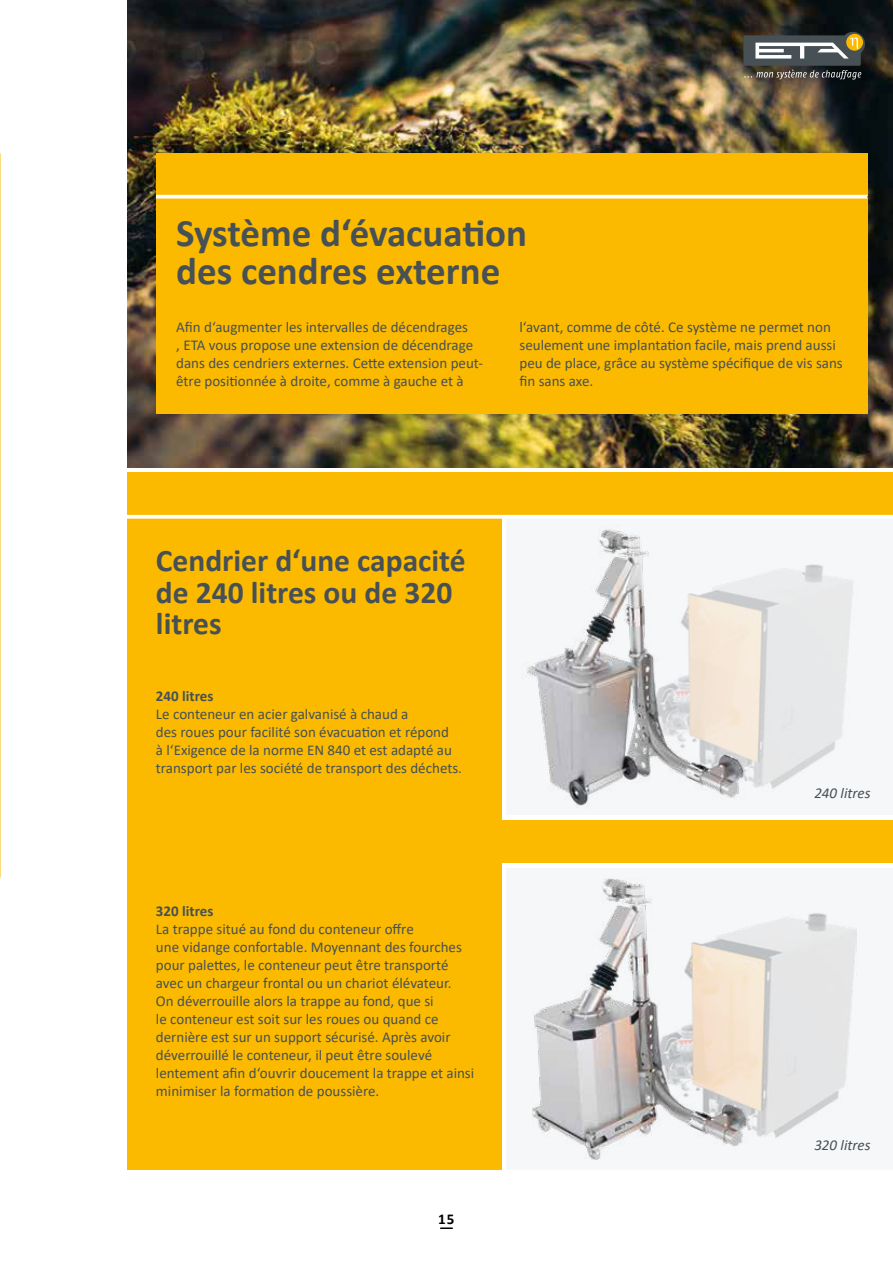
<style>
.page{position:relative;width:893px;height:1263px;background:#fff}
.page>*{position:absolute;margin:0;border:0;box-sizing:border-box;transform-origin:0 0}
.t1{font:700 39px/37.5px "Calibri";color:#465055}
.t2{font:700 31.5px/31.5px "Calibri";color:#465055}
.t3{font:15px/18px "Calibri";color:#465055}
.t4{font:700 15px "Calibri";color:#465055}
.t5{font:italic 15px "Calibri";color:#465055}
.t6{font:700 15px "Calibri";color:#000}
</style>
<div class="page">
<svg style="left:441px;top:1227px;width:11px;height:2px"></svg>
<img style="left:128px;top:0;width:765px;height:468px">
<div style="left:127px;top:519px;width:375px;height:296px;background:#fbba00"></div>
<div style="left:127px;top:806px;width:375px;height:364px;background:#fbba00"></div>
<div style="left:506px;top:519px;width:387px;height:296px;background:#f6f7f8"></div>
<img style="left:527px;top:529px;width:326px;height:278px">
<div style="left:506px;top:868px;width:387px;height:302px;background:#f6f7f8"></div>
<img style="left:532px;top:878px;width:324px;height:281px">
<div style="left:485px;top:820px;width:408px;height:43px;background:#fbba00"></div>
<div style="left:127px;top:472px;width:766px;height:42px;background:#fbba00"></div>
<div style="left:156px;top:198px;width:711px;height:216px;background:#fbba00"></div>
<div style="left:156px;top:153px;width:711px;height:43px;background:#fbba00"></div>
<svg style="left:156px;top:195px;width:711px;height:4px"></svg>
<svg style="left:743px;top:32px;width:122px;height:48px;background:#60625c"></svg>
<h1 class="t1" style="left:176px;top:214px;width:352px">Système d‘évacuation des cendres externe</h1>
<p class="t3" style="left:176px;top:318px;width:308px">Afin d‘augmenter les intervalles de décendrages<br>, ETA vous propose une extension de décendrage dans des cendriers externes. Cette extension peut&shy;être positionnée à droite, comme à gauche et à</p>
<p class="t3" style="left:519px;top:318px;width:325px">l‘avant, comme de côté. Ce système ne permet non seulement une implantation facile, mais prend aussi peu de place, grâce au système spécifique de vis sans fin sans axe.</p>
<h2 class="t2" style="left:156px;top:545px;width:311px">Cendrier d‘une capacité de 240 litres ou de 320 litres</h2>
<p class="t4" style="left:156px;top:691px;width:59px">240 litres</p>
<p class="t3" style="left:156px;top:704px;width:308px">Le conteneur en acier galvanisé à chaud a<br>des roues pour facilité son évacuation et répond<br>à l‘Exigence de la norme EN 840 et est adapté au transport par les société de transport des déchets.</p>
<p class="t4" style="left:156px;top:905px;width:59px">320 litres</p>
<p class="t3" style="left:156px;top:919px;width:320px">La trappe situé au fond du conteneur offre<br>une vidange confortable. Moyennant des fourches pour palettes, le conteneur peut être transporté avec un chargeur frontal ou un chariot élévateur.<br>On déverrouille alors la trappe au fond, que si<br>le conteneur est soit sur les roues ou quand ce dernière est sur un support sécurisé. Après avoir déverrouillé le conteneur, il peut être soulevé lentement afin d‘ouvrir doucement la trappe et ainsi minimiser la formation de poussière.</p>
<p class="t6" style="left:438px;top:1214px;width:18px">15</p>
<p class="t5" style="left:814px;top:783px;width:58px">240 litres</p>
<p class="t5" style="left:814px;top:1134px;width:58px">320 litres</p>
</div>
